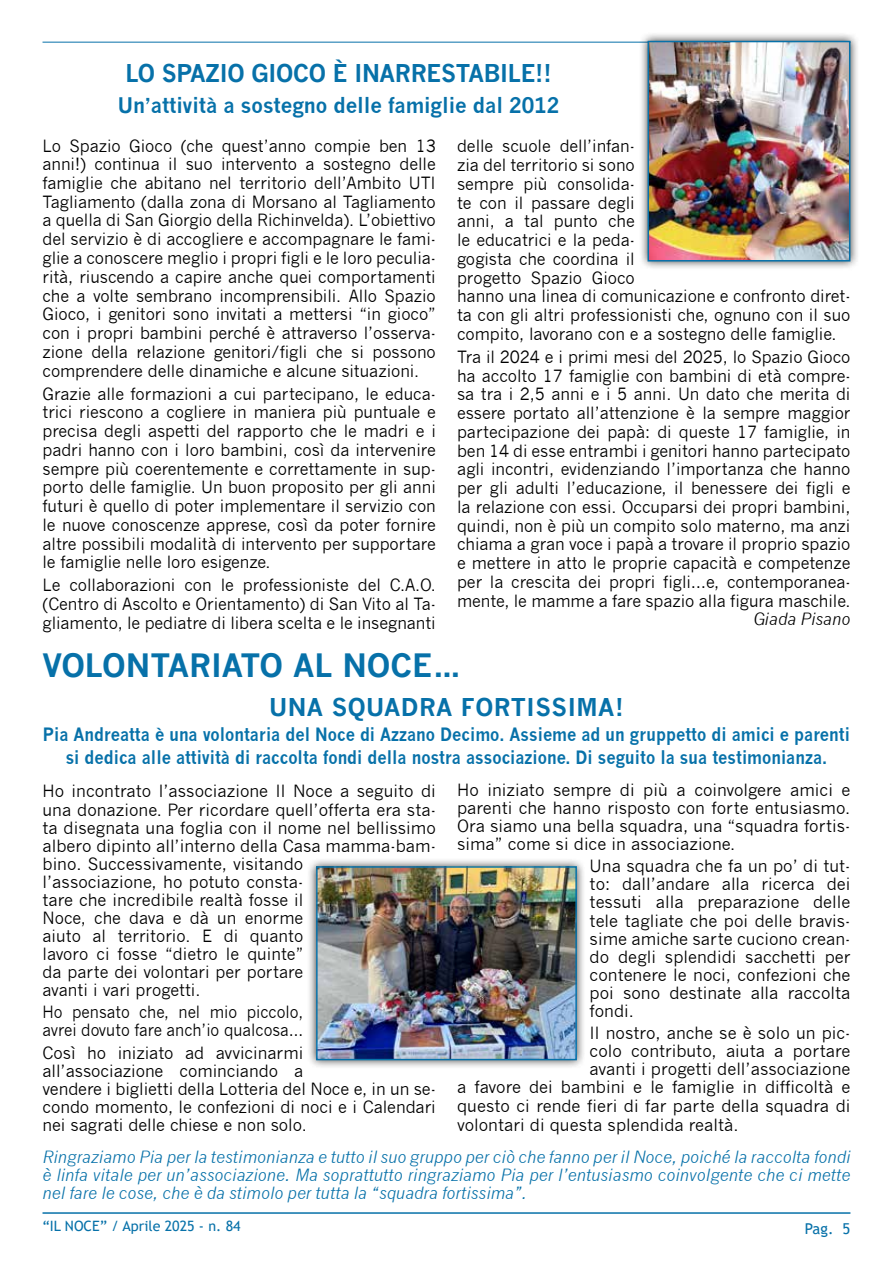
<style>
.page{position:relative;width:893px;height:1263px;background:#fff}
.page>*{position:absolute;margin:0;border:0;box-sizing:border-box;transform-origin:0 0}
.t1{font:700 31.5px "News Gothic";color:#0771a9}
.t2{font:700 24px "News Gothic";letter-spacing:-.01em;color:#0771a9;scale:.96 1}
.t3{font:700 24px "News Gothic";letter-spacing:.02em;color:#0771a9}
.t4{font:700 21px "News Gothic";letter-spacing:-.005em;color:#0771a9;scale:.96 1}
.t5{font:700 18px/22.5px "News Gothic";color:#0771a9;text-align:center;scale:.9 1}
.t6{font:16.5px/18.8px "News Gothic";letter-spacing:-.005em;color:#000;text-align:justify}
.t7{font:italic 16.5px/18px "News Gothic";color:#0771a9;text-align:justify}
.t8{font:16.5px/18px "News Gothic";letter-spacing:-.005em;color:#000;scale:.93 1}
.t9{font:italic 16.5px "News Gothic";color:#000}
.t10{font:15px "Trebuchet MS";color:#0771a9}
.t11{font:14.25px "Trebuchet MS";color:#0771a9}
</style>
<div class="page">
<hr style="left:43px;top:42px;width:807px;height:1px;background:#0771a9">
<hr style="left:43px;top:1212px;width:807px;height:2px;background:#0771a9">
<div style="left:639px;top:32px;width:220px;height:238px;background:#000;opacity:.75"></div>
<img style="left:650px;top:44px;width:197px;height:214px">
<div style="left:647px;top:41px;width:203px;height:220px;border:2px solid #0771a9"></div>
<div style="left:307px;top:857px;width:279px;height:212px;background:#000;opacity:.75"></div>
<img style="left:319px;top:869px;width:255px;height:188px">
<div style="left:316px;top:866px;width:261px;height:194px;border:2px solid #0771a9"></div>
<h2 class="t2" style="left:125px;top:59px;width:446px">LO SPAZIO GIOCO È INARRESTABILE!!</h2>
<p class="t4" style="left:118px;top:93px;width:461px">Un’attività a sostegno delle famiglie dal 2012</p>
<p class="t6" style="left:43px;top:136px;width:395px">Lo Spazio Gioco (che quest’anno compie ben 13 anni!) continua il suo intervento a sostegno delle famiglie che abitano nel territorio dell’Ambito UTI Tagliamento (dalla zona di Morsano al Tagliamento a quella di San Giorgio della Richinvelda). L’obiettivo del servizio è di accogliere e accompagnare le fami&shy;glie a conoscere meglio i propri figli e le loro peculia&shy;rità, riuscendo a capire anche quei comportamenti che a volte sembrano incomprensibili. Allo Spazio Gioco, i genitori sono invitati a mettersi “in gioco” con i propri bambini perché è attraverso l’osserva&shy;zione della relazione genitori/figli che si possono comprendere delle dinamiche e alcune situazioni.</p>
<p class="t6" style="left:43px;top:384px;width:395px">Grazie alle formazioni a cui partecipano, le educa&shy;trici riescono a cogliere in maniera più puntuale e precisa degli aspetti del rapporto che le madri e i padri hanno con i loro bambini, così da intervenire sempre più coerentemente e correttamente in sup&shy;porto delle famiglie. Un buon proposito per gli anni futuri è quello di poter implementare il servizio con le nuove conoscenze apprese, così da poter fornire altre possibili modalità di intervento per supportare le famiglie nelle loro esigenze.</p>
<p class="t6" style="left:43px;top:576px;width:395px">Le collaborazioni con le professioniste del C.A.O. (Centro di Ascolto e Orientamento) di San Vito al Ta&shy;gliamento, le pediatre di libera scelta e le insegnanti</p>
<p class="t6" style="left:457px;top:137px;width:395px;text-align:left">delle scuole dell’infan-<br>zia del territorio si sono<br>sempre più consolida-<br>te con il passare degli<br>anni, a tal punto che<br>le educatrici e la peda-<br>gogista che coordina il<br>progetto Spazio Gioco<br>hanno una linea di comunicazione e confronto diret&shy;ta con gli altri professionisti che, ognuno con il suo compito, lavorano con e a sostegno delle famiglie.</p>
<p class="t6" style="left:457px;top:347px;width:395px">Tra il 2024 e i primi mesi del 2025, lo Spazio Gioco ha accolto 17 famiglie con bambini di età compre&shy;sa tra i 2,5 anni e i 5 anni. Un dato che merita di essere portato all’attenzione è la sempre maggior partecipazione dei papà: di queste 17 famiglie, in ben 14 di esse entrambi i genitori hanno partecipato agli incontri, evidenziando l’importanza che hanno per gli adulti l’educazione, il benessere dei figli e la relazione con essi. Occuparsi dei propri bambini, quindi, non è più un compito solo materno, ma anzi chiama a gran voce i papà a trovare il proprio spazio e mettere in atto le proprie capacità e competenze per la crescita dei propri figli…e, contemporanea&shy;mente, le mamme a fare spazio alla figura maschile.</p>
<p class="t9" style="left:753px;top:609px;width:98px">Giada Pisano</p>
<h1 class="t1" style="left:43px;top:646px;width:421px">VOLONTARIATO AL NOCE…</h1>
<h2 class="t3" style="left:269px;top:693px;width:356px">UNA SQUADRA FORTISSIMA!</h2>
<p class="t5" style="left:43px;top:723px;width:898px">Pia Andreatta è una volontaria del Noce di Azzano Decimo. Assieme ad un gruppetto di amici e parenti si dedica alle attività di raccolta fondi della nostra associazione. Di seguito la sua testimonianza.</p>
<p class="t6" style="left:43px;top:782px;width:395px;line-height:18.1px;text-align:left">Ho incontrato l’associazione Il Noce a seguito di una donazione. Per ricordare quell’offerta era sta&shy;ta disegnata una foglia con il nome nel bellissimo albero dipinto all’interno della Casa mamma-bam&shy;bino. Successivamente, visitando<br>l’associazione, ho potuto consta-<br>tare che incredibile realtà fosse il<br>Noce, che dava e dà un enorme<br>aiuto al territorio. E di quanto<br>lavoro ci fosse “dietro le quinte”<br>da parte dei volontari per portare<br>avanti i vari progetti.</p>
<p class="t8" style="left:43px;top:1003px;width:282px">Ho pensato che, nel mio piccolo, avrei dovuto fare anch’io qualcosa…</p>
<p class="t6" style="left:43px;top:1044px;width:395px;line-height:18px;text-align:left">Così ho iniziato ad avvicinarmi<br>all’associazione cominciando a<br>vendere i biglietti della Lotteria del Noce e, in un se&shy;condo momento, le confezioni di noci e i Calendari nei sagrati delle chiese e non solo.</p>
<p class="t6" style="left:457px;top:781px;width:395px;line-height:18px">Ho iniziato sempre di più a coinvolgere amici e parenti che hanno risposto con forte entusiasmo.<br>Ora siamo una bella squadra, una “squadra fortis&shy;sima” come si dice in associazione.</p>
<p class="t6" style="left:590px;top:857px;width:262px;line-height:18px">Una squadra che fa un po’ di tut&shy;to: dall’andare alla ricerca dei tessuti alla preparazione delle tele tagliate che poi delle bravis&shy;sime amiche sarte cuciono crean&shy;do degli splendidi sacchetti per contenere le noci, confezioni che poi sono destinate alla raccolta fondi.</p>
<p class="t6" style="left:590px;top:1023px;width:262px">Il nostro, anche se è solo un pic-</p>
<p class="t6" style="left:590px;top:1041px;width:262px">colo contributo, aiuta a portare</p>
<p class="t6" style="left:590px;top:1059px;width:262px">avanti i progetti dell’associazione</p>
<p class="t6" style="left:457px;top:1077px;width:395px">a favore dei bambini e le famiglie in difficoltà e</p>
<p class="t6" style="left:457px;top:1096px;width:395px">questo ci rende fieri di far parte della squadra di</p>
<p class="t6" style="left:457px;top:1115px;width:283px">volontari di questa splendida realtà.</p>
<p class="t7" style="left:43px;top:1148px;width:809px">Ringraziamo Pia per la testimonianza e tutto il suo gruppo per ciò che fanno per il Noce, poiché la raccolta fondi è linfa vitale per un’associazione. Ma soprattutto ringraziamo Pia per l’entusiasmo coinvolgente che ci mette nel fare le cose, che è da stimolo per tutta la “squadra fortissima”.</p>
<p class="t11" style="left:43px;top:1217px;width:200px">“IL NOCE” / Aprile 2025 - n. 84</p>
<p class="t10" style="left:805px;top:1219px;width:47px">Pag. 5</p>
</div>
